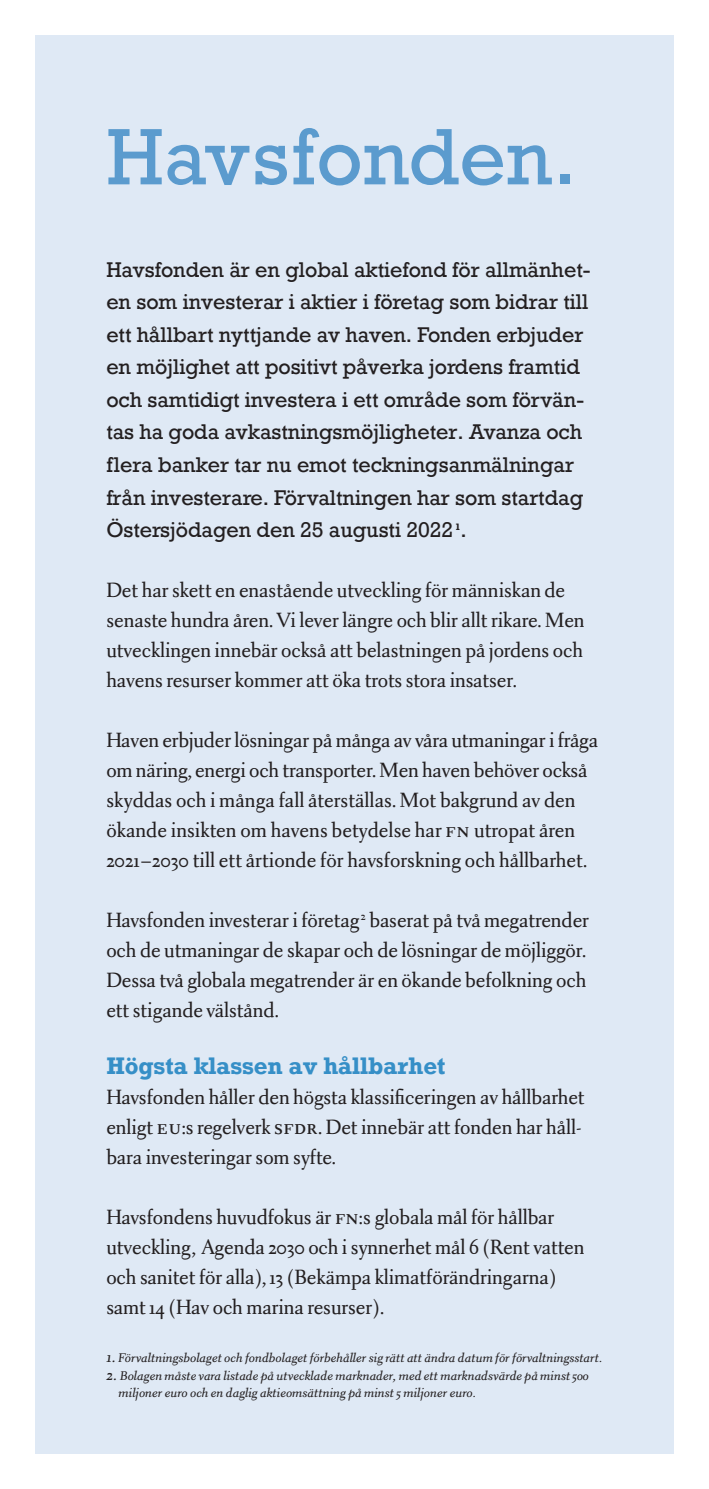
<style>
.page{position:relative;width:709px;height:1489px;background:#fff}
.page>*{position:absolute;margin:0;border:0;box-sizing:border-box;transform-origin:0 0}
.t1{font:75px "Rockwell";color:#5b9bce}
.t2{font:22.5px/30px "Lf A Aluminia";letter-spacing:-.005em;color:#231f20}
.t3{font:700 22.5px "Rockwell";letter-spacing:-.005em;color:#368fc7}
.t4{font:20px/32.5px "Rockwell";letter-spacing:-.005em;color:#231f20}
.t5{font:italic 13.75px "Lf A Aluminia";color:#231f20}
.t6{font:700 8.75px "Rockwell";color:#231f20}
.s1{font-size:25px}
.s2{font-size:17.5px}
</style>
<div class="page">
<div style="left:35px;top:35px;width:638px;height:1418px;background:#dfe9f5"></div>
<p class="t1" style="left:106px;top:111px;width:472px">Havsfonden.</p>
<p class="t4" style="left:106px;top:254px;width:485px">Havsfonden är en global aktiefond för allmänhet&shy;en som investerar i aktier i företag som bidrar till ett hållbart nyttjande av haven. Fonden erbjuder en möjlighet att positivt påverka jordens framtid och samtidigt investera i ett område som förvän&shy;tas ha goda avkastningsmöjligheter. Avanza och flera banker tar nu emot teckningsanmälningar från investerare. Förvaltningen har som startdag Östersjödagen den 25 augusti 2022 .</p>
<p class="t6" style="left:455px;top:520px;width:7px">1</p>
<p class="t2" style="left:106px;top:576px;width:480px">Det har skett en enastående utveckling för människan de senaste hundra åren. Vi lever längre och blir allt rikare. Men utvecklingen innebär också att belastningen på jordens och havens resurser kommer att öka trots stora insatser.</p>
<p class="t2" style="left:106px;top:726px;width:493px">Haven erbjuder lösningar på många av våra utmaningar i fråga om näring, energi och transporter. Men haven behöver också skyddas och i många fall återställas. Mot bakgrund av den ökande insikten om havens betydelse har <span class="s1">fn</span> utropat åren 2021–2030 till ett årtionde för havsforskning och hållbarhet.</p>
<p class="t2" style="left:106px;top:906px;width:484px">Havsfonden investerar i företag<sup>2</sup> baserat på två megatrender och de utmaningar de skapar och de lösningar de möjliggör.<br>Dessa två globala megatrender är en ökande befolkning och ett stigande välstånd.</p>
<p class="t3" style="left:106px;top:1051px;width:341px">Högsta klassen av hållbarhet</p>
<p class="t2" style="left:106px;top:1083px;width:480px">Havsfonden håller den högsta klassificeringen av hållbarhet enligt <span class="s1">eu</span>:s regelverk <span class="s1">sfdr</span>. Det innebär att fonden har håll&shy;bara investeringar som syfte.</p>
<p class="t2" style="left:106px;top:1203px;width:480px">Havsfondens huvudfokus är <span class="s1">fn</span>:s globala mål för hållbar utveckling, Agenda 2030 och i synnerhet mål 6 (Rent vatten och sanitet för alla), 13 (Bekämpa klimatförändringarna) samt 14 (Hav och marina resurser).</p>
<p class="t5" style="left:106px;top:1350px;width:498px"><span class="s2">1.</span> Förvaltningsbolaget och fondbolaget förbehåller sig rätt att ändra datum för förvaltningsstart.</p>
<p class="t5" style="left:106px;top:1367px;width:484px"><span class="s2">2.</span> Bolagen måste vara listade på utvecklade marknader, med ett marknadsvärde på minst 500</p>
<p class="t5" style="left:118px;top:1385px;width:359px">miljoner euro och en daglig aktieomsättning på minst 5 miljoner euro.</p>
</div>
